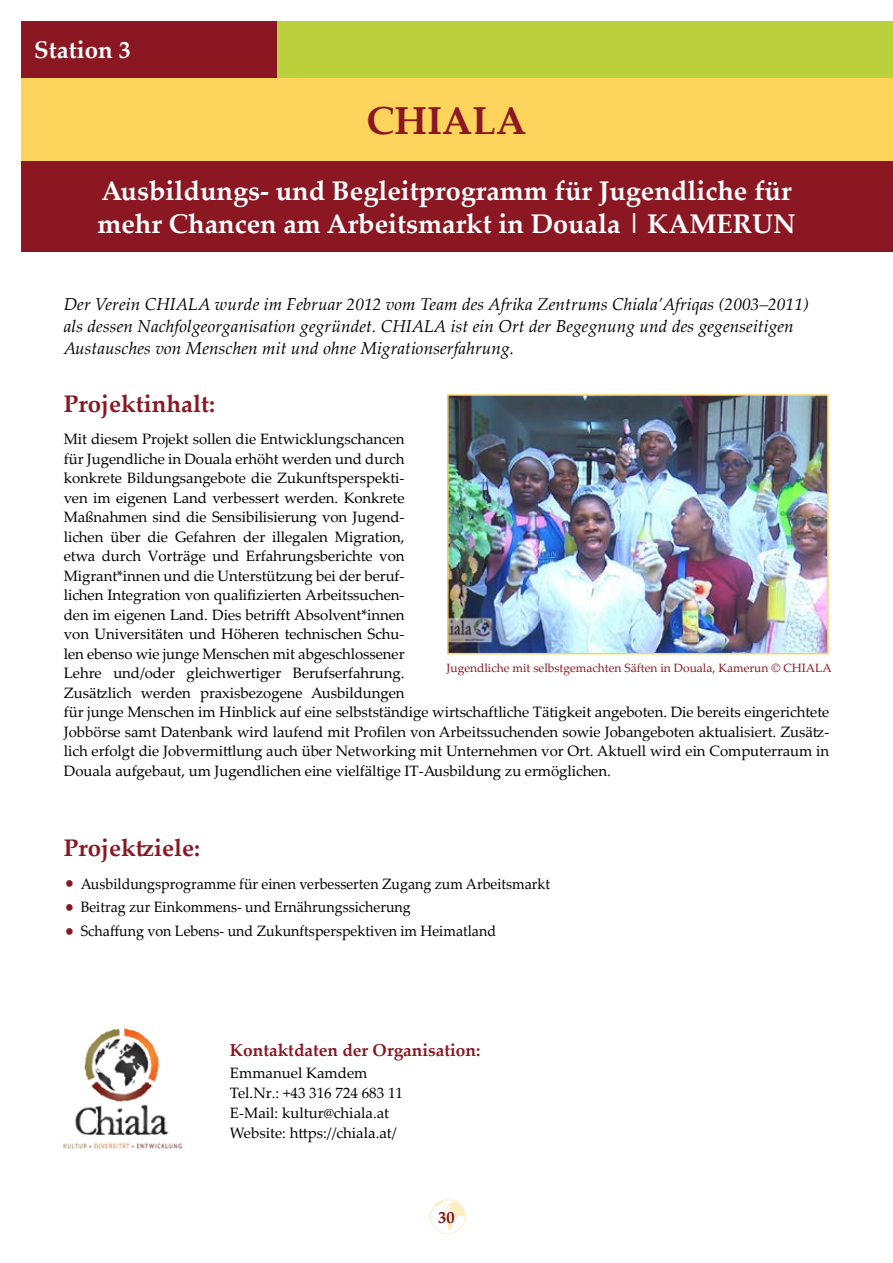
<style>
.page{position:relative;width:893px;height:1263px;background:#fff}
.page>*{position:absolute;margin:0;border:0;box-sizing:border-box;transform-origin:0 0}
.t1{font:700 39px "Palatino Linotype";color:#8a1722}
.t2{font:700 27px/33px "Palatino Linotype";color:#fff}
.t3{font:700 24px "Palatino Linotype";color:#8a1722}
.t4{font:700 24px "Palatino Linotype";color:#fff}
.t5{font:italic 17.25px/21.8px "Palatino Linotype";letter-spacing:.005em;color:#000}
.t6{font:700 17.25px "Palatino Linotype";color:#8a1722}
.t7{font:700 16.5px "Palatino Linotype";color:#761522}
.t8{font:15px/19.5px "Palatino Linotype";letter-spacing:-.005em;color:#000}
.t9{font:15px/23.7px "Palatino Linotype";letter-spacing:-.005em;color:#000;scale:.95 1}
.t10{font:12px "Palatino Linotype";color:#8a1722}
</style>
<div class="page">
<div style="left:21px;top:21px;width:872px;height:57px;background:#bbd03d"></div>
<div style="left:21px;top:78px;width:872px;height:84px;background:#fcd35b"></div>
<div style="left:21px;top:162px;width:872px;height:90px;background:#8a1722"></div>
<svg style="left:430px;top:1199px;width:35px;height:35px"></svg>
<div style="left:21px;top:21px;width:255px;height:57px;background:#8a1722"></div>
<img style="left:450px;top:397px;width:376px;height:254px">
<div style="left:447px;top:394px;width:382px;height:260px;border:2px solid #fcd35b"></div>
<img style="left:63px;top:1028px;width:120px;height:121px">
<h3 class="t4" style="left:34px;top:33px;width:98px">Station 3</h3>
<h1 class="t1" style="left:366px;top:93px;width:162px">CHIALA</h1>
<h2 class="t2" style="left:97px;top:174px;width:700px">Ausbildungs- und Begleitprogramm für Jugendliche für mehr Chancen am Arbeitsmarkt in Douala | KAMERUN</h2>
<p class="t5" style="left:64px;top:293px;width:746px">Der Verein CHIALA wurde im Februar 2012 vom Team des Afrika Zentrums Chiala’Afriqas (2003–2011) als dessen Nachfolgeorganisation gegründet. CHIALA ist ein Ort der Begegnung und des gegenseitigen<br>Austausches von Menschen mit und ohne Migrationserfahrung.</p>
<h3 class="t3" style="left:64px;top:387px;width:153px">Projektinhalt:</h3>
<p class="t8" style="left:64px;top:429px;width:767px">Mit diesem Projekt sollen die Entwicklungschancen<br>für Jugendliche in Douala erhöht werden und durch<br>konkrete Bildungsangebote die Zukunftsperspekti-<br>ven im eigenen Land verbessert werden. Konkrete<br>Maßnahmen sind die Sensibilisierung von Jugend-<br>lichen über die Gefahren der illegalen Migration,<br>etwa durch Vorträge und Erfahrungsberichte von<br>Migrant*innen und die Unterstützung bei der beruf-<br>lichen Integration von qualifizierten Arbeitssuchen-<br>den im eigenen Land. Dies betrifft Absolvent*innen<br>von Universitäten und Höheren technischen Schu-<br>len ebenso wie junge Menschen mit abgeschlossener<br>Lehre und/oder gleichwertiger Berufserfahrung.<br>Zusätzlich werden praxisbezogene Ausbildungen<br>für junge Menschen im Hinblick auf eine selbstständige wirtschaftliche Tätigkeit angeboten. Die bereits eingerichtete Jobbörse samt Datenbank wird laufend mit Profilen von Arbeitssuchenden sowie Jobangeboten aktualisiert. Zusätz&shy;lich erfolgt die Jobvermittlung auch über Networking mit Unternehmen vor Ort. Aktuell wird ein Computerraum in Douala aufgebaut, um Jugendlichen eine vielfältige IT-Ausbildung zu ermöglichen.</p>
<p class="t10" style="left:446px;top:659px;width:387px">Jugendliche mit selbstgemachten Säften in Douala, Kamerun © CHIALA</p>
<h3 class="t3" style="left:64px;top:831px;width:138px">Projektziele:</h3>
<p class="t9" style="left:81px;top:871px;width:496px">Ausbildungsprogramme für einen verbesserten Zugang zum Arbeitsmarkt<br>Beitrag zur Einkommens- und Ernährungssicherung<br>Schaffung von Lebens- und Zukunftsperspektiven im Heimatland</p>
<p class="t6" style="left:230px;top:1037px;width:252px">Kontaktdaten der Organisation:</p>
<p class="t8" style="left:230px;top:1062px;width:175px;line-height:20.1px">Emmanuel Kamdem<br>Tel.Nr.: +43 316 724 683 11<br>E-Mail: kultur@chiala.at<br>Website: https://chiala.at/</p>
<p class="t7" style="left:438px;top:1206px;width:18px">30</p>
</div>
